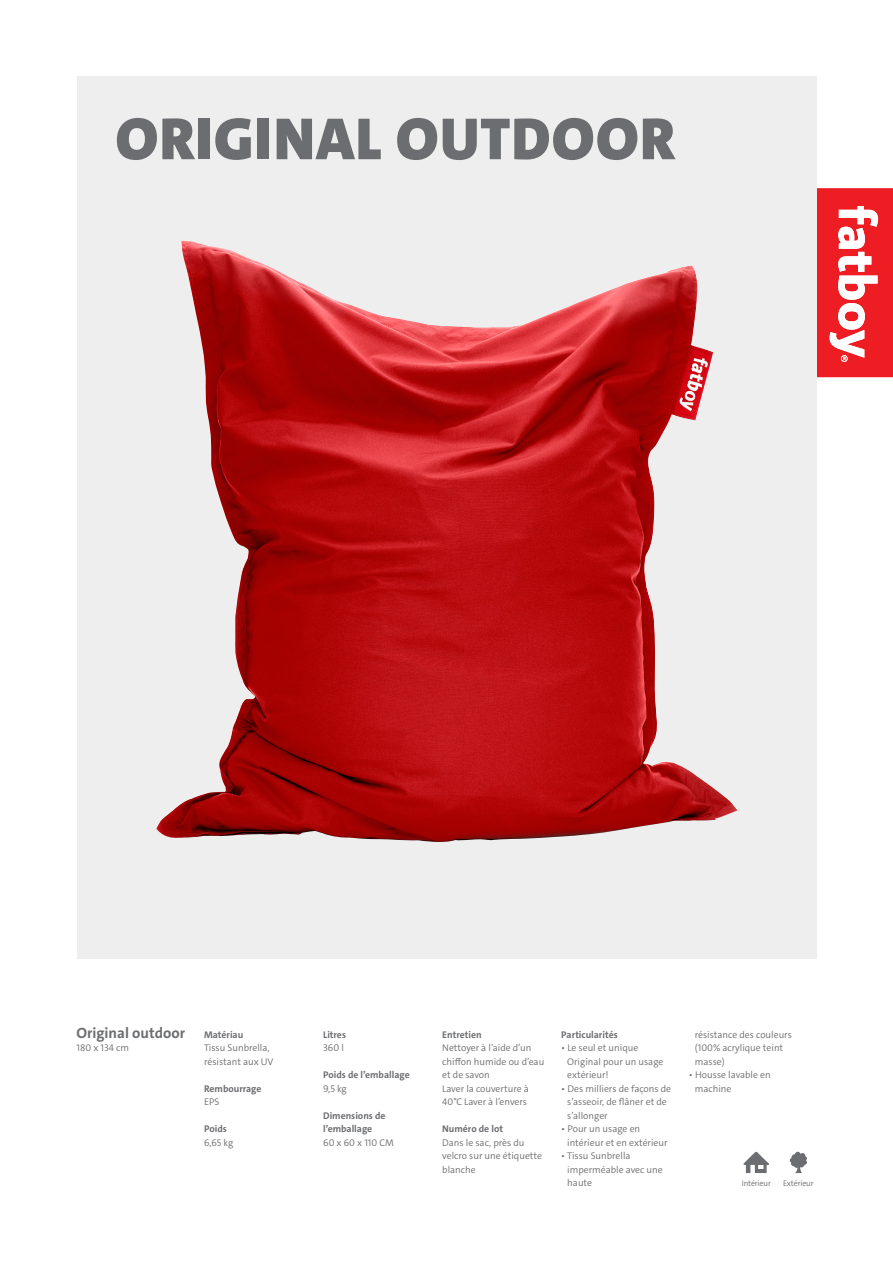
<style>
.page{position:relative;width:893px;height:1263px;background:#fff}
.page>*{position:absolute;margin:0;border:0;box-sizing:border-box;transform-origin:0 0}
.t1{font:900 60px "The Sans C4 s";letter-spacing:.02em;color:#6c6d70}
.t2{font:700 15px "The Sans C4 s";color:#6c6d70}
.t3{font:300 9.75px/13.5px "The Sans C4 s";color:#6c6d70}
.t4{font:700 9.75px "The Sans C4 s";color:#6c6d70}
.t5{font:300 8.25px "The Sans C4 s";letter-spacing:-.015em;color:#6c6d70}
</style>
<div class="page">
<svg style="left:816px;top:188px;width:77px;height:189px"></svg>
<div style="left:77px;top:77px;width:739px;height:882px;background:#eeeeef"></div>
<img style="left:156px;top:240px;width:582px;height:602px">
<svg style="left:790px;top:1152px;width:17px;height:21px"></svg>
<svg style="left:743px;top:1151px;width:26px;height:22px"></svg>
<p class="t1" style="left:115px;top:100px;width:561px">ORIGINAL OUTDOOR</p>
<p class="t2" style="left:77px;top:1023px;width:110px">Original outdoor</p>
<p class="t3" style="left:77px;top:1041px;width:54px">180 x 134 cm</p>
<p class="t4" style="left:204px;top:1028px;width:41px">Matériau</p>
<p class="t3" style="left:204px;top:1041px;width:67px">Tissu Sunbrella,</p>
<p class="t3" style="left:204px;top:1055px;width:71px">résistant aux UV</p>
<p class="t4" style="left:204px;top:1082px;width:59px">Rembourrage</p>
<p class="t3" style="left:204px;top:1095px;width:17px">EPS</p>
<p class="t4" style="left:204px;top:1123px;width:24px">Poids</p>
<p class="t3" style="left:204px;top:1136px;width:31px">6,65 kg</p>
<p class="t4" style="left:323px;top:1028px;width:24px">Litres</p>
<p class="t3" style="left:323px;top:1041px;width:22px">360 l</p>
<p class="t4" style="left:323px;top:1069px;width:88px">Poids de l’emballage</p>
<p class="t3" style="left:323px;top:1082px;width:25px">9,5 kg</p>
<p class="t4" style="left:323px;top:1109px;width:64px">Dimensions de</p>
<p class="t4" style="left:323px;top:1123px;width:51px">l’emballage</p>
<p class="t3" style="left:323px;top:1136px;width:72px">60 x 60 x 110 CM</p>
<p class="t4" style="left:442px;top:1028px;width:41px">Entretien</p>
<p class="t3" style="left:442px;top:1041px;width:104px">Nettoyer à l’aide d’un chiffon humide ou d’eau et de savon</p>
<p class="t3" style="left:442px;top:1082px;width:88px">Laver la couverture à<br>40℃ Laver à l’envers</p>
<p class="t4" style="left:442px;top:1123px;width:62px">Numéro de lot</p>
<p class="t3" style="left:442px;top:1136px;width:101px">Dans le sac, près du velcro sur une étiquette blanche</p>
<p class="t4" style="left:561px;top:1028px;width:58px">Particularités</p>
<p class="t3" style="left:561px;top:1041px;width:79px">• Le seul et unique</p>
<p class="t3" style="left:567px;top:1055px;width:98px">Original pour un usage</p>
<p class="t3" style="left:567px;top:1068px;width:43px">extérieur!</p>
<p class="t3" style="left:561px;top:1082px;width:111px">• Des milliers de façons de</p>
<p class="t3" style="left:567px;top:1095px;width:101px">s’asseoir, de flâner et de</p>
<p class="t3" style="left:567px;top:1109px;width:42px">s’allonger</p>
<p class="t3" style="left:561px;top:1122px;width:80px">• Pour un usage en</p>
<p class="t3" style="left:567px;top:1136px;width:102px">intérieur et en extérieur</p>
<p class="t3" style="left:561px;top:1149px;width:71px">• Tissu Sunbrella</p>
<p class="t3" style="left:567px;top:1163px;width:97px">imperméable avec une haute</p>
<p class="t3" style="left:695px;top:1028px;width:99px">résistance des couleurs</p>
<p class="t3" style="left:695px;top:1041px;width:90px">(100% acrylique teint</p>
<p class="t3" style="left:695px;top:1055px;width:31px">masse)</p>
<p class="t3" style="left:689px;top:1068px;width:83px">• Housse lavable en</p>
<p class="t3" style="left:695px;top:1082px;width:38px">machine</p>
<p class="t5" style="left:742px;top:1178px;width:31px">Intérieur</p>
<p class="t5" style="left:783px;top:1178px;width:32px">Extérieur</p>
</div>
